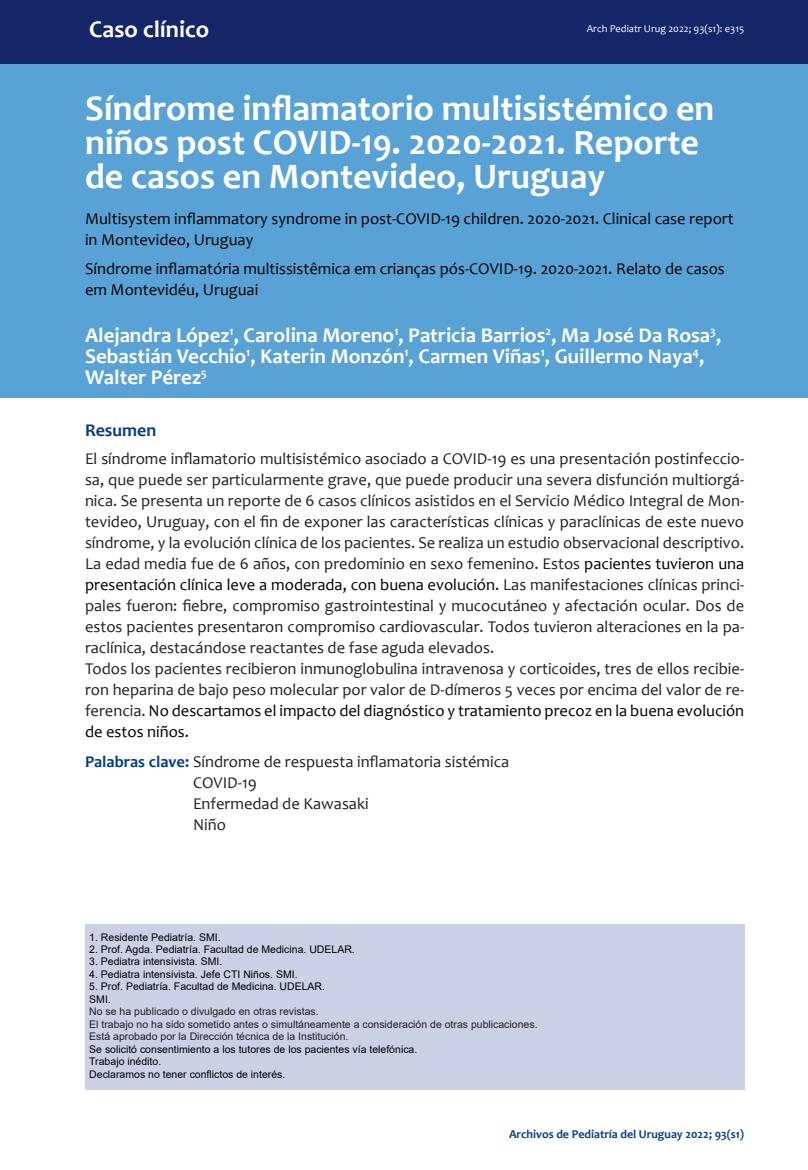
<style>
.page{position:relative;width:808px;height:1170px;background:#fff}
.page>*{position:absolute;margin:0;border:0;box-sizing:border-box;transform-origin:0 0}
.tit{font:700 36px/34px "Candara";color:#fff}
.sub_3{font:700 24px "Candara";color:#fff}
.Autor{font:700 21px/21px "Candara";color:#fff}
.sub_1{font:700 18px "Candara";color:#033e84}
.copete{font:16.5px/21px "Candara";color:#231f20;text-align:justify}
.tit_2{font:16.5px/21px "Candara";color:#000}
.palabras_clave{font:16.5px/21px "Candara";color:#231f20}
.t1{font:700 12px "Candara";color:#033e84}
.nota_al_pie{font:10.5px "Arial";color:#000}
.nota_al_pie-2{font:10.5px "Arial";color:#231f20}
.t2{font:10.5px "Candara";color:#fff}
.s1{color:#000}
.s2{font-weight:700;color:#033e84}
</style>
<div class="page">
<div style="left:0;top:0;width:808px;height:398px;background:#59a2d6"></div>
<div style="left:85px;top:924px;width:659px;height:165px;background:#ccd0e5"></div>
<div style="left:0;top:0;width:808px;height:64px;background:#142667"></div>
<p class="sub_3" style="left:89px;top:14px;width:121px">Caso clínico</p>
<p class="t2" style="left:587px;top:22px;width:159px">Arch Pediatr Urug 2022; 93(s1): e315</p>
<p class="tit" style="left:85px;top:91px;width:631px">Síndrome inflamatorio multisistémico en niños post COVID-19. 2020-2021. Reporte de casos en Montevideo, Uruguay</p>
<p class="tit_2" style="left:85px;top:208px;width:650px">Multisystem inflammatory syndrome in post-COVID-19 children. 2020-2021. Clinical case report in Montevideo, Uruguay</p>
<p class="tit_2" style="left:85px;top:258px;width:641px">Síndrome inflamatória multissistêmica em crianças pós-COVID-19. 2020-2021. Relato de casos em Montevidéu, Uruguai</p>
<p class="Autor" style="left:85px;top:324px;width:638px">Alejandra López<sup>1</sup>, Carolina Moreno<sup>1</sup>, Patricia Barrios<sup>2</sup>, Ma José Da Rosa<sup>3</sup>,<br>Sebastián Vecchio<sup>1</sup>, Katerin Monzón<sup>1</sup>, Carmen Viñas<sup>1</sup>, Guillermo Naya<sup>4</sup>,<br>Walter Pérez<sup>5</sup></p>
<p class="sub_1" style="left:85px;top:419px;width:73px">Resumen</p>
<p class="copete" style="left:85px;top:448px;width:661px">El síndrome inflamatorio multisistémico asociado a COVID-19 es una presentación postinfeccio&shy;sa, que puede ser particularmente grave, que puede producir una severa disfunción multiorgá&shy;nica. Se presenta un reporte de 6 casos clínicos asistidos en el Servicio Médico Integral de Mon&shy;tevideo, Uruguay, con el fin de exponer las características clínicas y paraclínicas de este nuevo síndrome, y la evolución clínica de los pacientes. Se realiza un estudio observacional descriptivo.<br>La edad media fue de 6 años, con predominio en sexo femenino. Estos <span class="s1">pacientes tuvieron una presentación clínica leve a moderada, con buena evolución.</span> Las manifestaciones clínicas princi&shy;pales fueron: fiebre, compromiso gastrointestinal y mucocutáneo y afectación ocular. Dos de estos pacientes presentaron compromiso cardiovascular. Todos tuvieron alteraciones en la pa&shy;raclínica, destacándose reactantes de fase aguda elevados.</p>
<p class="copete" style="left:85px;top:658px;width:661px">Todos los pacientes recibieron inmunoglobulina intravenosa y corticoides, tres de ellos recibie&shy;ron heparina de bajo peso molecular por valor de D-dímeros 5 veces por encima del valor de re&shy;ferencia. <span class="s1">No descartamos el impacto del diagnóstico y tratamiento precoz en la buena evolución de estos niños.</span></p>
<p class="palabras_clave" style="left:193px;top:750px;width:318px;text-indent:-108px"><span class="s2">Palabras clave:</span> Síndrome de respuesta inflamatoria sistémica<br>COVID-19<br>Enfermedad de Kawasaki<br>Niño</p>
<p class="nota_al_pie" style="left:89px;top:929px;width:133px">1. Residente Pediatría. SMI.</p>
<p class="nota_al_pie" style="left:89px;top:941px;width:267px">2. Prof. Agda. Pediatría. Facultad de Medicina. UDELAR.</p>
<p class="nota_al_pie" style="left:89px;top:954px;width:135px">3. Pediatra intensivista. SMI.</p>
<p class="nota_al_pie" style="left:89px;top:966px;width:210px">4. Pediatra intensivista. Jefe CTI Niños. SMI.</p>
<p class="nota_al_pie" style="left:89px;top:979px;width:237px">5. Prof. Pediatría. Facultad de Medicina. UDELAR.</p>
<p class="nota_al_pie" style="left:89px;top:991px;width:23px">SMI.</p>
<p class="nota_al_pie-2" style="left:89px;top:1004px;width:231px">No se ha publicado o divulgado en otras revistas.</p>
<p class="nota_al_pie-2" style="left:89px;top:1016px;width:450px">El trabajo no ha sido sometido antes o simultáneamente a consideración de otras publicaciones.</p>
<p class="nota_al_pie-2" style="left:89px;top:1029px;width:261px">Está aprobado por la Dirección técnica de la Institución.</p>
<p class="nota_al_pie" style="left:89px;top:1041px;width:329px">Se solicitó consentimiento a los tutores de los pacientes vía telefónica.</p>
<p class="nota_al_pie" style="left:89px;top:1054px;width:73px">Trabajo inédito.</p>
<p class="nota_al_pie" style="left:89px;top:1066px;width:198px">Declaramos no tener conflictos de interés.</p>
<p class="t1" style="left:509px;top:1126px;width:237px">Archivos de Pediatría del Uruguay 2022; 93(s1)</p>
</div>
